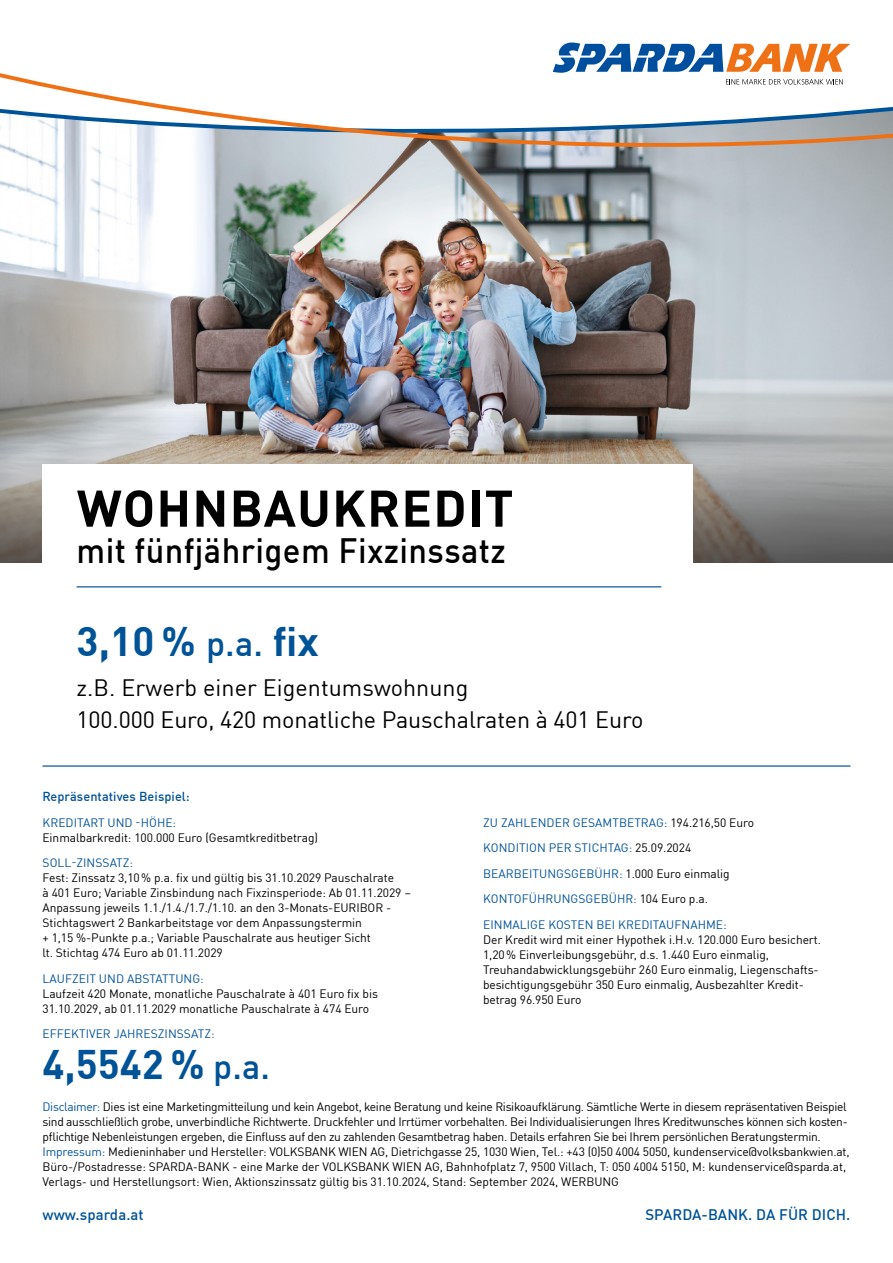
<style>
.page{position:relative;width:893px;height:1263px;background:#fff}
.page>*{position:absolute;margin:0;border:0;box-sizing:border-box;transform-origin:0 0}
.t1{font:700 50.7px "DINOT";letter-spacing:.025em;color:#000}
.t2{font:700 40.5px "DINOT";color:#005397}
.t3{font:500 34.5px "DINOT";letter-spacing:.01em;color:#000;scale:.95 1}
.t4{font:23.25px/31.5px "DINOT";letter-spacing:-.005em;color:#000}
.t5{font:500 15px "DINOT";letter-spacing:.005em;color:#005397}
.t6{font:500 12.75px "DINOT";letter-spacing:.005em;color:#005397}
.t7{font:12px/15px "DINOT";letter-spacing:-.01em;color:#000}
.t8{font:12px/25.5px "DINOT";letter-spacing:.005em;color:#005397}
.s1{font-weight:500;font-size:34.5px}
.s2{color:#000}
.s3{color:#005397}
</style>
<div class="page">
<img style="left:0;top:166px;width:893px;height:396px">
<svg style="left:0;top:42px;width:893px;height:124px"></svg>
<div style="left:43px;top:465px;width:650px;height:114px;background:#fff"></div>
<hr style="left:77px;top:586px;width:584px;height:1px;background:#005397">
<hr style="left:43px;top:765px;width:807px;height:2px;background:#005397">
<h1 class="t1" style="left:77px;top:469px;width:438px">WOHNBAUKREDIT</h1>
<h3 class="t3" style="left:77px;top:524px;width:453px">mit fünfjährigem Fixzinssatz</h3>
<h2 class="t2" style="left:77px;top:610px;width:244px">3,10 % <span class="s1">p.a.</span> fix</h2>
<h3 class="t4" style="left:77px;top:670px;width:568px">z.B. Erwerb einer Eigentumswohnung<br>100.000 Euro, 420 monatliche Pauschalraten à 401 Euro</h3>
<p class="t6" style="left:43px;top:786px;width:149px">Repräsentatives Beispiel:</p>
<p class="t8" style="left:43px;top:809px;width:135px">KREDITART UND -HÖHE:</p>
<p class="t7" style="left:43px;top:829px;width:277px">Einmalbarkredit: 100.000 Euro (Gesamtkreditbetrag)</p>
<p class="t8" style="left:43px;top:849px;width:92px">SOLL-ZINSSATZ:</p>
<p class="t7" style="left:43px;top:869px;width:370px">Fest: Zinssatz 3,10% p.a. fix und gültig bis 31.10.2029 Pauschalrate<br>à 401 Euro; Variable Zinsbindung nach Fixzinsperiode: Ab 01.11.2029 – Anpassung jeweils 1.1./1.4./1.7./1.10. an den 3-Monats-EURIBOR - Stichtagswert 2 Bankarbeitstage vor dem Anpassungstermin<br>+ 1,15 %-Punkte p.a.; Variable Pauschalrate aus heutiger Sicht<br>lt. Stichtag 474 Euro ab 01.11.2029</p>
<p class="t8" style="left:43px;top:965px;width:163px">LAUFZEIT UND ABSTATTUNG:</p>
<p class="t7" style="left:43px;top:985px;width:337px">Laufzeit 420 Monate, monatliche Pauschalrate à 401 Euro fix bis<br>31.10.2029, ab 01.11.2029 monatliche Pauschalrate à 474 Euro</p>
<p class="t8" style="left:43px;top:1020px;width:174px">EFFEKTIVER JAHRESZINSSATZ:</p>
<h2 class="t2" style="left:43px;top:1032px;width:229px">4,5542 % <span class="s1">p.a.</span></h2>
<p class="t8" style="left:483px;top:809px;width:272px">ZU ZAHLENDER GESAMTBETRAG: <span class="s2">194.216,50 Euro </span>KONDITION PER STICHTAG: <span class="s2">25.09.2024<br></span>BEARBEITUNGSGEBÜHR: <span class="s2">1.000 Euro einmalig </span>KONTOFÜHRUNGSGEBÜHR: <span class="s2">104 Euro p.a.<br></span>EINMALIGE KOSTEN BEI KREDITAUFNAHME:</p>
<p class="t7" style="left:483px;top:931px;width:340px">Der Kredit wird mit einer Hypothek i.H.v. 120.000 Euro besichert.<br>1,20% Einverleibungsgebühr, d.s. 1.440 Euro einmalig, Treuhandabwicklungsgebühr 260 Euro einmalig, Liegenschafts&shy;besichtigungsgebühr 350 Euro einmalig, Ausbezahlter Kredit&shy;betrag 96.950 Euro</p>
<p class="t7" style="left:43px;top:1098px;width:809px"><span class="s3">Disclaimer:</span> Dies ist eine Marketingmitteilung und kein Angebot, keine Beratung und keine Risikoaufklärung. Sämtliche Werte in diesem repräsentativen Beispiel sind ausschließlich grobe, unverbindliche Richtwerte. Druckfehler und Irrtümer vorbehalten. Bei Individualisierungen Ihres Kreditwunsches können sich kosten&shy;pflichtige Nebenleistungen ergeben, die Einfluss auf den zu zahlenden Gesamtbetrag haben. Details erfahren Sie bei Ihrem persönlichen Beratungstermin.<br><span class="s3">Impressum:</span> Medieninhaber und Hersteller: VOLKSBANK WIEN AG, Dietrichgasse 25, 1030 Wien, Tel.: +43 (0)50 4004 5050, kundenservice@volksbankwien.at, Büro-/Postadresse: SPARDA-BANK - eine Marke der VOLKSBANK WIEN AG, Bahnhofplatz 7, 9500 Villach, T: 050 4004 5150, M: kundenservice@sparda.at, Verlags- und Herstellungsort: Wien, Aktionszinssatz gültig bis 31.10.2024, Stand: September 2024, WERBUNG</p>
<p class="t5" style="left:43px;top:1203px;width:103px">www.sparda.at</p>
<p class="t5" style="left:645px;top:1203px;width:207px">SPARDA-BANK. DA FÜR DICH.</p>
</div>
